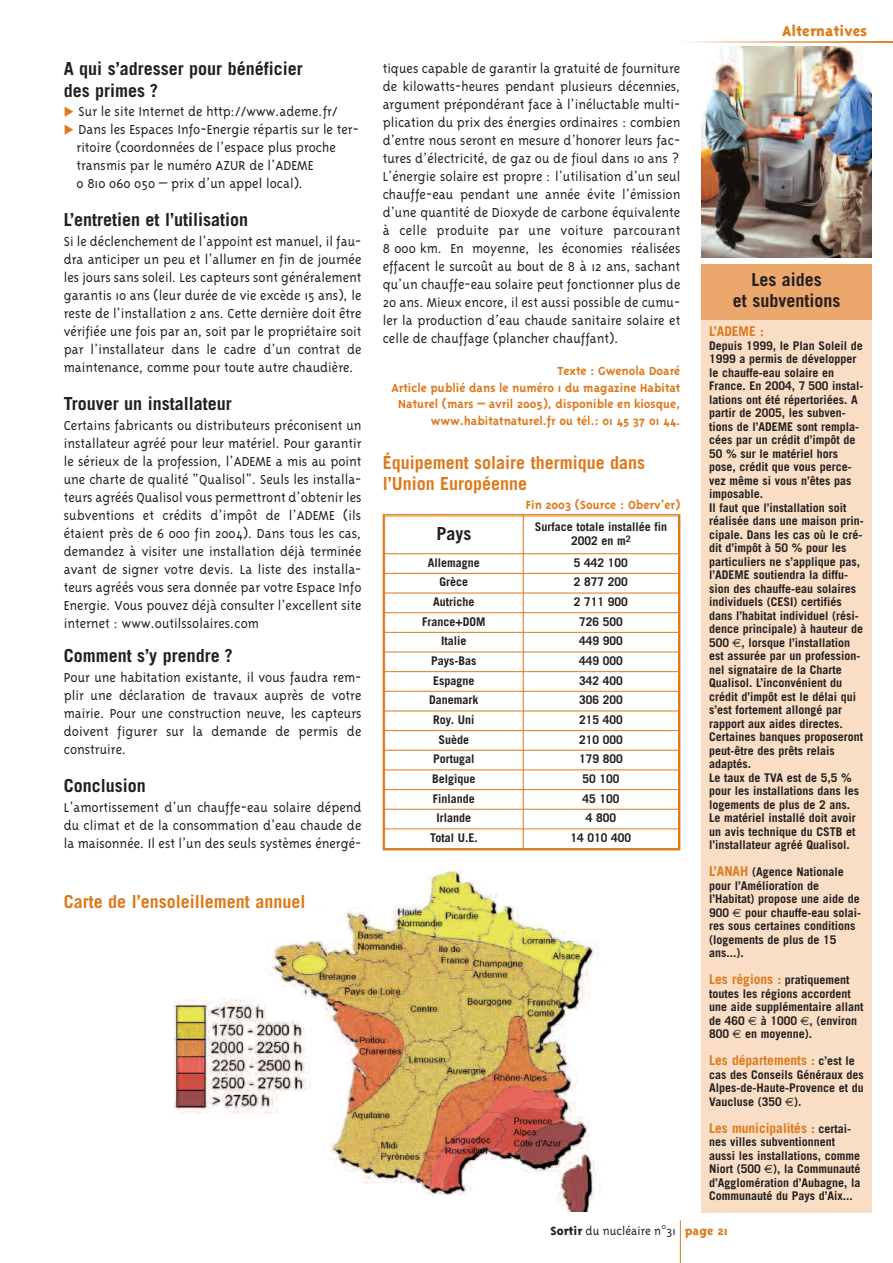
<style>
.page{position:relative;width:893px;height:1263px;background:#fff}
.page>*{position:absolute;margin:0;border:0;box-sizing:border-box;transform-origin:0 0}
.t1{font:700 18px/21.6px "Trade Gothic";color:#231f20}
.t2{font:700 18px/21.6px "Trade Gothic";color:#de791b}
.t3{font:800 16.5px "Triplex";color:#de791b}
.t4{font:300 15px/18px "Triplex";color:#231f20;text-align:justify}
.t5{font:700 13.5px/16.5px "Triplex";color:#de791b;text-align:right}
.t6{font:700 13.5px "Trade Gothic";color:#de791b}
.t7{font:300 13.5px "Triplex";color:#231f20}
.t8{font:700 12px/13.5px "Trade Gothic";color:#231f20}
.s1{color:#de791b}
.s2{font-family:"Euro Sans";font-weight:400}
.s3{font-size:13.5px;color:#de791b}
.s4{font-size:12px;color:#231f20}
.s5{font-weight:800}
.s6{font-family:"Trade Gothic";font-weight:400}
.s7{font-weight:800;color:#de791b}
</style>
<div class="page">
<hr style="left:680px;top:1220px;width:1px;height:43px;background:#de791b">
<svg style="left:686px;top:41px;width:207px;height:2px"></svg>
<hr style="left:384px;top:516px;width:1px;height:333px;background:#de791b">
<hr style="left:523px;top:516px;width:1px;height:333px;background:#de791b">
<hr style="left:678px;top:516px;width:1px;height:333px;background:#de791b">
<hr style="left:384px;top:516px;width:295px;height:1px;background:#de791b">
<hr style="left:384px;top:553px;width:295px;height:1px;background:#de791b">
<hr style="left:384px;top:573px;width:295px;height:1px;background:#de791b">
<hr style="left:384px;top:593px;width:295px;height:1px;background:#de791b">
<hr style="left:384px;top:612px;width:295px;height:1px;background:#de791b">
<hr style="left:384px;top:632px;width:295px;height:1px;background:#de791b">
<hr style="left:384px;top:652px;width:295px;height:1px;background:#de791b">
<hr style="left:384px;top:671px;width:295px;height:1px;background:#de791b">
<hr style="left:384px;top:691px;width:295px;height:1px;background:#de791b">
<hr style="left:384px;top:710px;width:295px;height:1px;background:#de791b">
<hr style="left:384px;top:730px;width:295px;height:1px;background:#de791b">
<hr style="left:384px;top:750px;width:295px;height:1px;background:#de791b">
<hr style="left:384px;top:769px;width:295px;height:1px;background:#de791b">
<hr style="left:384px;top:789px;width:295px;height:1px;background:#de791b">
<hr style="left:384px;top:809px;width:295px;height:1px;background:#de791b">
<hr style="left:384px;top:828px;width:295px;height:1px;background:#de791b">
<hr style="left:384px;top:848px;width:295px;height:1px;background:#de791b">
<div style="left:702px;top:319px;width:170px;height:893px;background:#f9dec5"></div>
<div style="left:702px;top:264px;width:170px;height:55px;background:#eca76c"></div>
<img style="left:702px;top:47px;width:170px;height:210px">
<img style="left:173px;top:870px;width:428px;height:341px">
<p class="t1" style="left:64px;top:59px;width:241px">A qui s’adresser pour bénéficier des primes ?</p>
<p class="t4" style="left:64px;top:102px;width:275px"><span class="s1">◆</span> Sur le site Internet de http://www.ademe.fr/</p>
<p class="t4" style="left:77px;top:120px;width:284px;text-align:left;text-indent:-13px"><span class="s1">◆</span> Dans les Espaces Info-Energie répartis sur le ter&shy;ritoire (coordonnées de l’espace plus proche transmis par le numéro AZUR de l’ADEME<br>0 810 060 050 – prix d’un appel local).</p>
<p class="t1" style="left:64px;top:211px;width:186px">L’entretien et l’utilisation</p>
<p class="t4" style="left:64px;top:232px;width:299px">Si le déclenchement de l’appoint est manuel, il fau&shy;dra anticiper un peu et l’allumer en fin de journée les jours sans soleil. Les capteurs sont généralement garantis 10 ans (leur durée de vie excède 15 ans), le reste de l’installation 2 ans. Cette dernière doit être vérifiée une fois par an, soit par le propriétaire soit par l’installateur dans le cadre d’un contrat de maintenance, comme pour toute autre chaudière.</p>
<p class="t1" style="left:64px;top:394px;width:170px">Trouver un installateur</p>
<p class="t4" style="left:64px;top:415px;width:299px">Certains fabricants ou distributeurs préconisent un installateur agréé pour leur matériel. Pour garantir le sérieux de la profession, l’ADEME a mis au point une charte de qualité “Qualisol”. Seuls les installa&shy;teurs agréés Qualisol vous permettront d’obtenir les subventions et crédits d’impôt de l’ADEME (ils étaient près de 6 000 fin 2004). Dans tous les cas, demandez à visiter une installation déjà terminée avant de signer votre devis. La liste des installa&shy;teurs agréés vous sera donnée par votre Espace Info Energie. Vous pouvez déjà consulter l’excellent site internet : www.outilssolaires.com</p>
<p class="t1" style="left:64px;top:647px;width:170px">Comment s’y prendre ?</p>
<p class="t4" style="left:64px;top:668px;width:299px">Pour une habitation existante, il vous faudra rem&shy;plir une déclaration de travaux auprès de votre mairie. Pour une construction neuve, les capteurs doivent figurer sur la demande de permis de construire.</p>
<p class="t1" style="left:64px;top:776px;width:84px">Conclusion</p>
<p class="t4" style="left:64px;top:798px;width:299px">L’amortissement d’un chauffe-eau solaire dépend du climat et de la consommation d’eau chaude de la maisonnée. Il est l’un des seuls systèmes énergé-</p>
<p class="t2" style="left:64px;top:892px;width:243px">Carte de l’ensoleillement annuel</p>
<p class="t4" style="left:383px;top:59px;width:299px">tiques capable de garantir la gratuité de fourniture de kilowatts-heures pendant plusieurs décennies, argument prépondérant face à l’inéluctable multi&shy;plication du prix des énergies ordinaires : combien d’entre nous seront en mesure d’honorer leurs fac&shy;tures d’électricité, de gaz ou de fioul dans 10 ans ?<br>L’énergie solaire est propre : l’utilisation d’un seul chauffe-eau pendant une année évite l’émission d’une quantité de Dioxyde de carbone équivalente à celle produite par une voiture parcourant 8 000 km. En moyenne, les économies réalisées effacent le surcoût au bout de 8 à 12 ans, sachant qu’un chauffe-eau solaire peut fonctionner plus de 20 ans. Mieux encore, il est aussi possible de cumu&shy;ler la production d’eau chaude sanitaire solaire et celle de chauffage (plancher chauffant).</p>
<p class="t5" style="left:392px;top:362px;width:290px">Texte : Gwenola Doaré<br>Article publié dans le numéro 1 du magazine Habitat Naturel (mars – avril 2005), disponible en kiosque, www.habitatnaturel.fr ou tél.: 01 45 37 01 44.</p>
<p class="t2" style="left:383px;top:453px;width:264px">Équipement solaire thermique dans l’Union Européenne</p>
<p class="t5" style="left:526px;top:496px;width:156px">Fin 2003 (Source : Oberv’er)</p>
<p class="t1" style="left:436px;top:524px;width:36px">Pays</p>
<p class="t8" style="left:535px;top:521px;width:134px;text-align:center">Surface totale installée fin<br>2002 en m<sup>2</sup></p>
<p class="t8" style="left:428px;top:557px;width:54px">Allemagne</p>
<p class="t8" style="left:574px;top:557px;width:56px">5 442 100</p>
<p class="t8" style="left:440px;top:576px;width:30px">Grèce</p>
<p class="t8" style="left:574px;top:576px;width:56px">2 877 200</p>
<p class="t8" style="left:433px;top:596px;width:43px">Autriche</p>
<p class="t8" style="left:574px;top:596px;width:56px">2 711 900</p>
<p class="t8" style="left:422px;top:616px;width:65px">France+DOM</p>
<p class="t8" style="left:579px;top:616px;width:45px">726 500</p>
<p class="t8" style="left:441px;top:635px;width:27px">Italie</p>
<p class="t8" style="left:579px;top:635px;width:45px">449 900</p>
<p class="t8" style="left:431px;top:655px;width:47px">Pays-Bas</p>
<p class="t8" style="left:579px;top:655px;width:45px">449 000</p>
<p class="t8" style="left:433px;top:675px;width:43px">Espagne</p>
<p class="t8" style="left:579px;top:675px;width:45px">342 400</p>
<p class="t8" style="left:429px;top:694px;width:51px">Danemark</p>
<p class="t8" style="left:579px;top:694px;width:45px">306 200</p>
<p class="t8" style="left:433px;top:714px;width:43px">Roy. Uni</p>
<p class="t8" style="left:579px;top:714px;width:45px">215 400</p>
<p class="t8" style="left:439px;top:734px;width:32px">Suède</p>
<p class="t8" style="left:579px;top:734px;width:45px">210 000</p>
<p class="t8" style="left:433px;top:753px;width:43px">Portugal</p>
<p class="t8" style="left:579px;top:753px;width:45px">179 800</p>
<p class="t8" style="left:432px;top:773px;width:45px">Belgique</p>
<p class="t8" style="left:582px;top:773px;width:39px">50 100</p>
<p class="t8" style="left:433px;top:793px;width:43px">Finlande</p>
<p class="t8" style="left:582px;top:793px;width:39px">45 100</p>
<p class="t8" style="left:437px;top:812px;width:36px">Irlande</p>
<p class="t8" style="left:586px;top:812px;width:32px">4 800</p>
<p class="t8" style="left:430px;top:832px;width:49px">Total U.E.</p>
<p class="t8" style="left:570px;top:832px;width:62px">14 010 400</p>
<p class="t3" style="left:782px;top:21px;width:87px">Alternatives</p>
<p class="t1" style="left:733px;top:270px;width:109px;text-align:center">Les aides<br>et subventions</p>
<p class="t6" style="left:709px;top:326px;width:56px">L’ADEME :</p>
<p class="t8" style="left:709px;top:340px;width:156px">Depuis 1999, le Plan Soleil de<br>1999 a permis de développer le chauffe-eau solaire en<br>France. En 2004, 7 500 instal&shy;lations ont été répertoriées. A partir de 2005, les subven&shy;tions de l’ADEME sont rempla&shy;cées par un crédit d’impôt de<br>50 % sur le matériel hors pose, crédit que vous perce&shy;vez même si vous n’êtes pas imposable.<br>Il faut que l’installation soit réalisée dans une maison prin&shy;cipale. Dans les cas où le cré&shy;dit d’impôt à 50 % pour les particuliers ne s’applique pas, l’ADEME soutiendra la diffu&shy;sion des chauffe-eau solaires individuels (CESI) certifiés dans l’habitat individuel (rési&shy;dence principale) à hauteur de<br>500 <span class="s2">€</span>, lorsque l’installation est assurée par un profession&shy;nel signataire de la Charte<br>Qualisol. L’inconvénient du crédit d’impôt est le délai qui s’est fortement allongé par rapport aux aides directes.<br>Certaines banques proposeront peut-être des prêts relais adaptés.<br>Le taux de TVA est de 5,5 % pour les installations dans les logements de plus de 2 ans.<br>Le matériel installé doit avoir un avis technique du CSTB et l’installateur agréé Qualisol.</p>
<p class="t8" style="left:709px;top:866px;width:153px"><span class="s3">L’ANAH</span> (Agence Nationale pour l’Amélioration de l’Habitat) propose une aide de<br>900 <span class="s2">€</span> pour chauffe-eau solai&shy;res sous certaines conditions (logements de plus de 15 ans...).</p>
<p class="t8" style="left:709px;top:974px;width:156px"><span class="s3">Les régions :</span> pratiquement toutes les régions accordent une aide supplémentaire allant de 460 <span class="s2">€</span> à 1000 <span class="s2">€</span>, (environ<br>800 <span class="s2">€</span> en moyenne).</p>
<p class="t6" style="left:709px;top:1055px;width:147px">Les départements : <span class="s4">c’est le</span></p>
<p class="t8" style="left:709px;top:1069px;width:156px;text-align:justify">cas des Conseils Généraux des Alpes-de-Haute-Provence et du Vaucluse (350 <span class="s2">€</span>).</p>
<p class="t6" style="left:709px;top:1123px;width:144px">Les municipalités : <span class="s4">certai-</span></p>
<p class="t8" style="left:709px;top:1136px;width:153px">nes villes subventionnent aussi les installations, comme<br>Niort (500 <span class="s2">€</span>), la Communauté d’Agglomération d’Aubagne, la<br>Communauté du Pays d’Aix...</p>
<p class="t7" style="left:550px;top:1223px;width:179px"><span class="s5">Sortir</span> du nucléaire n<span class="s6">°</span>31 <span class="s7">page 21</span></p>
</div>
